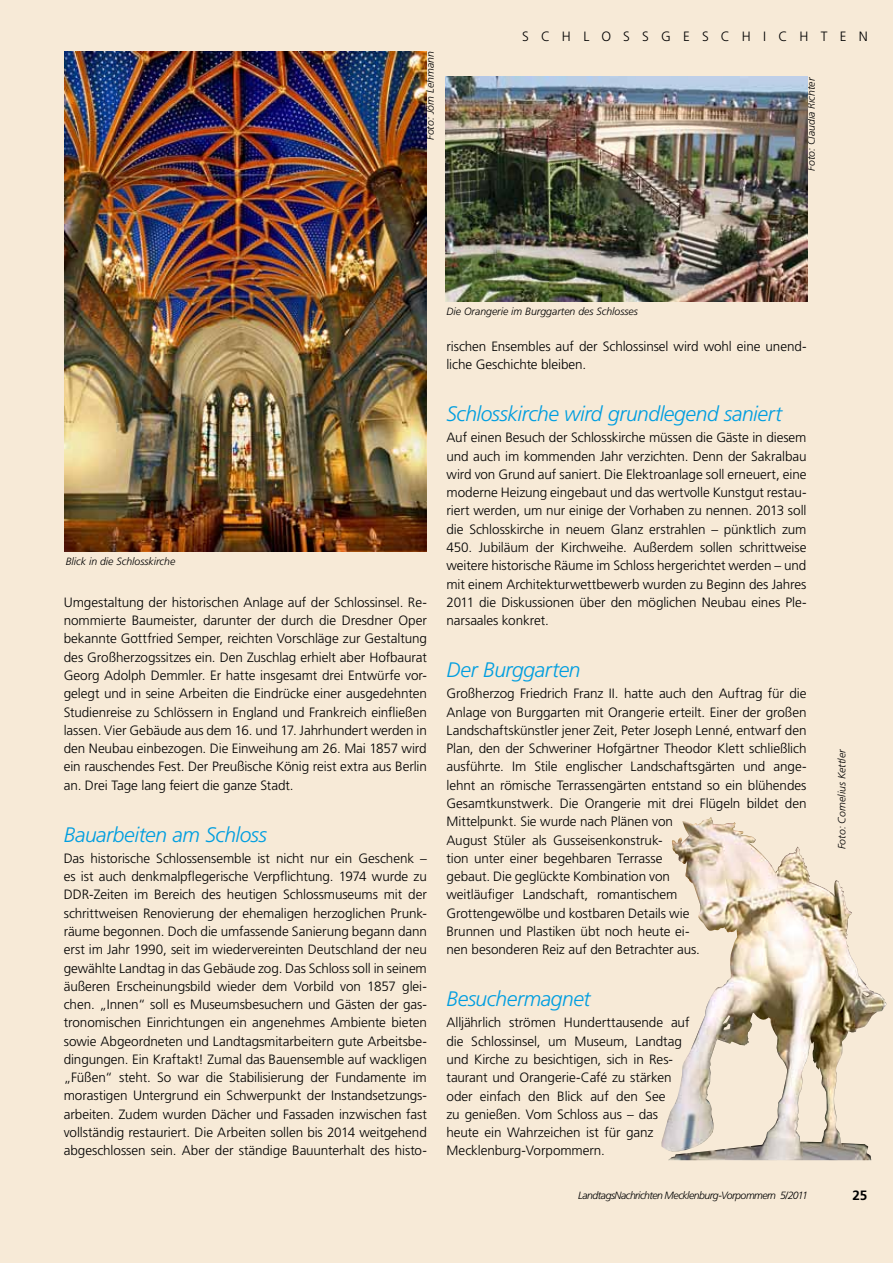
<style>
.page{position:relative;width:893px;height:1263px;background:#f7ead7}
.page>*{position:absolute;margin:0;border:0;box-sizing:border-box;transform-origin:0 0}
.t1{font:italic 300 21px "Frutiger LT";letter-spacing:-.02em;color:#009ee0}
.t2{font:300 13.5px/18.3px "Frutiger LT";letter-spacing:-.005em;color:#000;text-align:justify}
.t3{font:300 13.5px "Frutiger LT";letter-spacing:.905em;color:#000}
.t4{font:700 13.5px "Frutiger LT";color:#000}
.t5{font:italic 300 10.5px "Frutiger LT";color:#000}
.t6{font:italic 300 10.5px "Frutiger LT";letter-spacing:-.05em;color:#000}
</style>
<div class="page">
<img style="left:661px;top:819px;width:126px;height:333px">
<img style="left:65px;top:51px;width:361px;height:501px">
<img style="left:446px;top:77px;width:361px;height:225px">
<p class="t5" style="left:424px;top:140px;width:90px;rotate:-90deg">Foto: Jörn Lehmann</p>
<p class="t3" style="left:522px;top:29px;width:347px">SCHLOSSGESCHICHTEN</p>
<p class="t5" style="left:805px;top:171px;width:95px;rotate:-90deg">Foto: Claudia Richter</p>
<p class="t5" style="left:66px;top:555px;width:111px">Blick in die Schlosskirche</p>
<p class="t2" style="left:64px;top:593px;width:365px">Umgestaltung der historischen Anlage auf der Schlossinsel. Re&shy;nommierte Baumeister, darunter der durch die Dresdner Oper bekannte Gottfried Semper, reichten Vorschläge zur Gestaltung des Großherzogssitzes ein. Den Zuschlag erhielt aber Hofbaurat Georg Adolph Demmler. Er hatte insgesamt drei Entwürfe vor&shy;gelegt und in seine Arbeiten die Eindrücke einer ausgedehnten Studienreise zu Schlössern in England und Frankreich einfließen lassen. Vier Gebäude aus dem 16. und 17. Jahrhundert werden in den Neubau einbezogen. Die Einweihung am 26. Mai 1857 wird ein rauschendes Fest. Der Preußische König reist extra aus Berlin an. Drei Tage lang feiert die ganze Stadt.</p>
<h1 class="t1" style="left:64px;top:822px;width:205px">Bauarbeiten am Schloss</h1>
<p class="t2" style="left:64px;top:849px;width:365px">Das historische Schlossensemble ist nicht nur ein Geschenk – es ist auch denkmalpflegerische Verpflichtung. 1974 wurde zu DDR-Zeiten im Bereich des heutigen Schlossmuseums mit der schrittweisen Renovierung der ehemaligen herzoglichen Prunk&shy;räume begonnen. Doch die umfassende Sanierung begann dann erst im Jahr 1990, seit im wiedervereinten Deutschland der neu gewählte Landtag in das Gebäude zog. Das Schloss soll in seinem äußeren Erscheinungsbild wieder dem Vorbild von 1857 glei&shy;chen. „Innen“ soll es Museumsbesuchern und Gästen der gas&shy;tronomischen Einrichtungen ein angenehmes Ambiente bieten sowie Abgeordneten und Landtagsmitarbeitern gute Arbeitsbe&shy;dingungen. Ein Kraftakt! Zumal das Bauensemble auf wackligen „Füßen“ steht. So war die Stabilisierung der Fundamente im morastigen Untergrund ein Schwerpunkt der Instandsetzungs&shy;arbeiten. Zudem wurden Dächer und Fassaden inzwischen fast vollständig restauriert. Die Arbeiten sollen bis 2014 weitgehend abgeschlossen sein. Aber der ständige Bauunterhalt des histo-</p>
<p class="t5" style="left:446px;top:306px;width:193px">Die Orangerie im Burggarten des Schlosses</p>
<p class="t2" style="left:446px;top:337px;width:362px">rischen Ensembles auf der Schlossinsel wird wohl eine unend&shy;liche Geschichte bleiben.</p>
<h1 class="t1" style="left:446px;top:402px;width:337px">Schlosskirche wird grundlegend saniert</h1>
<p class="t2" style="left:446px;top:429px;width:362px">Auf einen Besuch der Schlosskirche müssen die Gäste in diesem und auch im kommenden Jahr verzichten. Denn der Sakralbau wird von Grund auf saniert. Die Elektroanlage soll erneuert, eine moderne Heizung eingebaut und das wertvolle Kunstgut restau&shy;riert werden, um nur einige der Vorhaben zu nennen. 2013 soll die Schlosskirche in neuem Glanz erstrahlen – pünktlich zum 450. Jubiläum der Kirchweihe. Außerdem sollen schrittweise weitere historische Räume im Schloss hergerichtet werden – und mit einem Architekturwettbewerb wurden zu Beginn des Jahres 2011 die Diskussionen über den möglichen Neubau eines Ple&shy;narsaales konkret.</p>
<h1 class="t1" style="left:446px;top:658px;width:136px">Der Burggarten</h1>
<p class="t2" style="left:446px;top:685px;width:362px;text-align:left">Großherzog Friedrich Franz II. hatte auch den Auftrag für die Anlage von Burggarten mit Orangerie erteilt. Einer der großen Landschaftskünstler jener Zeit, Peter Joseph Lenné, entwarf den Plan, den der Schweriner Hofgärtner Theodor Klett schließlich ausführte. Im Stile englischer Landschaftsgärten und ange&shy;lehnt an römische Terrassengärten entstand so ein blühendes Gesamtkunstwerk. Die Orangerie mit drei Flügeln bildet den Mittelpunkt. Sie wurde nach Plänen von<br>August Stüler als Gusseisenkonstruk-<br>tion unter einer begehbaren Terrasse<br>gebaut. Die geglückte Kombination von<br>weitläufiger Landschaft, romantischem<br>Grottengewölbe und kostbaren Details wie<br>Brunnen und Plastiken übt noch heute ei-<br>nen besonderen Reiz auf den Betrachter aus.</p>
<h1 class="t1" style="left:446px;top:987px;width:145px">Besuchermagnet</h1>
<p class="t2" style="left:446px;top:1014px;width:245px;text-align:left">Alljährlich strömen Hunderttausende auf die Schlossinsel, um Museum, Landtag und Kirche zu besichtigen, sich in Res&shy;taurant und Orangerie-Café zu stärken oder einfach den Blick auf den See<br>zu genießen. Vom Schloss aus – das heute ein Wahrzeichen ist für ganz Mecklenburg-Vorpommern.</p>
<p class="t5" style="left:836px;top:849px;width:102px;rotate:-90deg">Foto: Cornelius Kettler</p>
<p class="t6" style="left:578px;top:1189px;width:231px">LandtagsNachrichten Mecklenburg-Vorpommern 5/2011</p>
<p class="t4" style="left:852px;top:1187px;width:17px">25</p>
</div>
